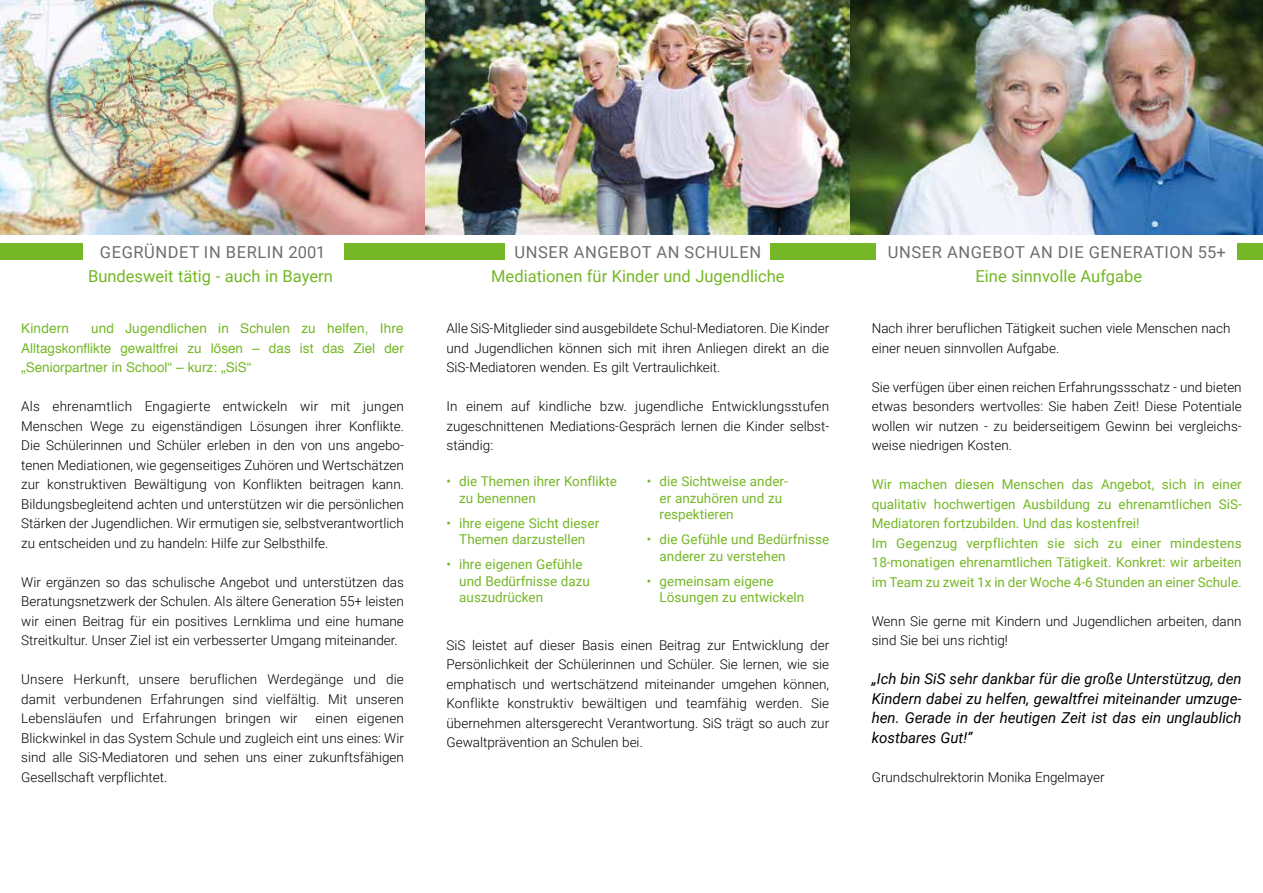
<style>
.page{position:relative;width:1263px;height:893px;background:#fff}
.page>*{position:absolute;margin:0;border:0;box-sizing:border-box;transform-origin:0 0}
.t1{font:16.5px "Roboto";color:#75b726}
.t2{font:16.5px "Roboto";letter-spacing:.035em;color:#6e6e6e}
.t3{font:italic 15px/19.5px "Roboto";color:#000;text-align:justify}
.t4{font:300 13.5px/19.5px "Roboto";color:#000;text-align:justify}
.t5{font:13.5px/16.5px "Roboto";color:#75b726}
.t6{font:13.5px/19.5px "Helvetica";color:#75b726;text-align:justify}
</style>
<div class="page">
<img style="left:0;top:0;width:1263px;height:235px">
<div style="left:0;top:243px;width:83px;height:17px;background:#75b726"></div>
<div style="left:344px;top:243px;width:161px;height:17px;background:#75b726"></div>
<div style="left:770px;top:243px;width:106px;height:17px;background:#75b726"></div>
<div style="left:1237px;top:243px;width:26px;height:17px;background:#75b726"></div>
<p class="t2" style="left:100px;top:240px;width:227px">Gegründet in Berlin 2001</p>
<p class="t2" style="left:515px;top:240px;width:248px">Unser Angebot an Schulen</p>
<p class="t2" style="left:888px;top:240px;width:339px">Unser Angebot an die Generation 55+</p>
<p class="t1" style="left:88px;top:265px;width:246px">Bundesweit tätig - auch in Bayern</p>
<p class="t1" style="left:491px;top:265px;width:295px">Mediationen für Kinder und Jugendliche</p>
<p class="t1" style="left:975px;top:265px;width:168px">Eine sinnvolle Aufgabe</p>
<p class="t6" style="left:21px;top:319px;width:384px;text-indent:70px">und Jugendlichen in Schulen zu helfen, Ihre Alltagskonflikte gewaltfrei zu lösen – das ist das Ziel der „Seniorpartner in School“ – kurz: „SiS“</p>
<p class="t4" style="left:21px;top:396px;width:384px">Als ehrenamtlich Engagierte entwickeln wir mit jungen Menschen Wege zu eigenständigen Lösungen ihrer Konflikte.<br>Die Schülerinnen und Schüler erleben in den von uns angebo&shy;tenen Mediationen, wie gegenseitiges Zuhören und Wertschätzen zur konstruktiven Bewältigung von Konflikten beitragen kann.<br>Bildungsbegleitend achten und unterstützen wir die persönlichen Stärken der Jugendlichen. Wir ermutigen sie, selbstverantwortlich zu entscheiden und zu handeln: Hilfe zur Selbsthilfe.</p>
<p class="t4" style="left:21px;top:572px;width:384px">Wir ergänzen so das schulische Angebot und unterstützen das Beratungsnetzwerk der Schulen. Als ältere Generation 55+ leisten wir einen Beitrag für ein positives Lernklima und eine humane Streitkultur. Unser Ziel ist ein verbesserter Umgang miteinander.</p>
<p class="t4" style="left:21px;top:669px;width:384px">Unsere Herkunft, unsere beruflichen Werdegänge und die damit verbundenen Erfahrungen sind vielfältig. Mit unseren Lebensläufen und Erfahrungen bringen wir</p>
<p class="t6" style="left:21px;top:319px;width:49px">Kindern</p>
<p class="t4" style="left:21px;top:708px;width:384px;text-indent:294px">einen eigenen Blickwinkel in das System Schule und zugleich eint uns eines: Wir sind alle SiS-Mediatoren und sehen uns einer zukunftsfähigen Gesellschaft verpflichtet.</p>
<p class="t4" style="left:446px;top:318px;width:384px">Alle SiS-Mitglieder sind ausgebildete Schul-Mediatoren. Die Kinder und Jugendlichen können sich mit ihren Anliegen direkt an die SiS-Mediatoren wenden. Es gilt Vertraulichkeit.</p>
<p class="t4" style="left:446px;top:396px;width:384px">In einem auf kindliche bzw. jugendliche Entwicklungsstufen zugeschnittenen Mediations-Gespräch lernen die Kinder selbst&shy;ständig:</p>
<p class="t5" style="left:459px;top:473px;width:159px;text-indent:-13px">• die Themen ihrer Konflikte zu benennen</p>
<p class="t5" style="left:446px;top:514px;width:154px;text-align:center">• ihre eigene Sicht dieser<br>Themen darzustellen</p>
<p class="t5" style="left:459px;top:556px;width:132px;text-indent:-13px">• ihre eigenen Gefühle und Bedürfnisse dazu auszudrücken</p>
<p class="t5" style="left:660px;top:473px;width:130px;text-indent:-13px">• die Sichtweise ander&shy;er anzuhören und zu respektieren</p>
<p class="t5" style="left:660px;top:531px;width:171px;text-indent:-13px">• die Gefühle und Bedürfnisse anderer zu verstehen</p>
<p class="t5" style="left:660px;top:572px;width:146px;text-indent:-13px">• gemeinsam eigene<br>Lösungen zu entwickeln</p>
<p class="t4" style="left:446px;top:635px;width:384px">SiS leistet auf dieser Basis einen Beitrag zur Entwicklung der Persönlichkeit der Schülerinnen und Schüler. Sie lernen, wie sie emphatisch und wertschätzend miteinander umgehen können, Konflikte konstruktiv bewältigen und teamfähig werden. Sie übernehmen altersgerecht Verantwortung. SiS trägt so auch zur Gewaltprävention an Schulen bei.</p>
<p class="t4" style="left:872px;top:318px;width:360px">Nach ihrer beruflichen Tätigkeit suchen viele Menschen nach einer neuen sinnvollen Aufgabe.</p>
<p class="t4" style="left:872px;top:377px;width:371px">Sie verfügen über einen reichen Erfahrungssschatz - und bieten etwas besonders wertvolles: Sie haben Zeit! Diese Potentiale wollen wir nutzen - zu beiderseitigem Gewinn bei vergleichs&shy;weise niedrigen Kosten.</p>
<p class="t5" style="left:872px;top:474px;width:371px;line-height:19.5px">Wir machen diesen Menschen das Angebot, sich in einer qualitativ hochwertigen Ausbildung zu ehrenamtlichen SiS-Mediatoren fortzubilden. Und das kostenfrei!<br>I m Gegenzug verpflichten sie sich zu einer mindestens 18-monatigen ehrenamtlichen Tätigkeit. Konkret: wir arbeiten im Team zu zweit 1x in der Woche 4-6 Stunden an einer Schule.</p>
<p class="t4" style="left:872px;top:611px;width:371px">Wenn Sie gerne mit Kindern und Jugendlichen arbeiten, dann sind Sie bei uns richtig!</p>
<p class="t3" style="left:872px;top:669px;width:371px">„Ich bin SiS sehr dankbar für die große Unterstützug, den Kindern dabei zu helfen, gewaltfrei miteinander umzuge&shy;hen. Gerade in der heutigen Zeit ist das ein unglaublich kostbares Gut!”</p>
<p class="t4" style="left:872px;top:767px;width:234px">Grundschulrektorin Monika Engelmayer</p>
</div>
